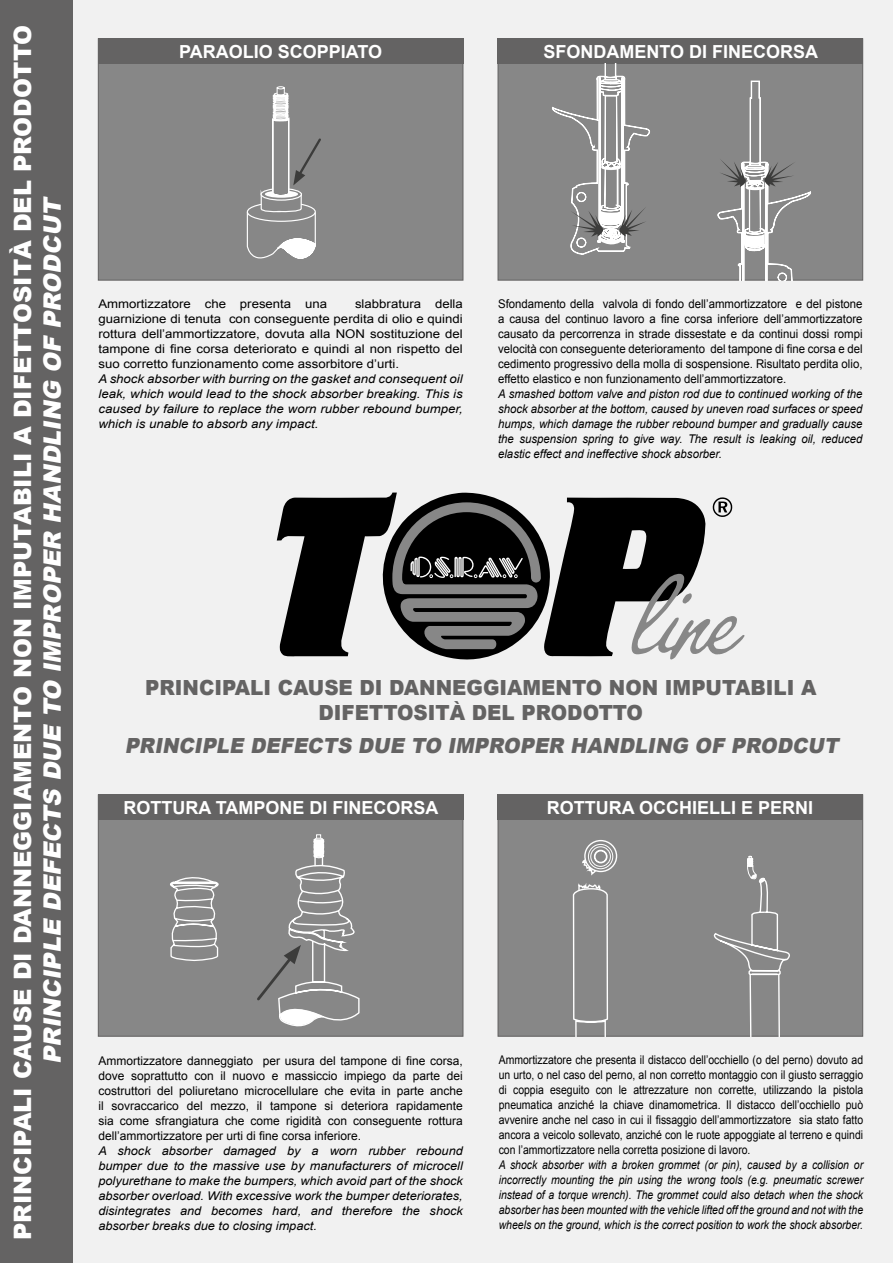
<style>
.page{position:relative;width:893px;height:1263px;background:#fff}
.page>*{position:absolute;margin:0;border:0;box-sizing:border-box;transform-origin:0 0}
.t1{font:900 24px "Arial";color:#fff}
.t2{font:italic 900 24px "Arial";color:#fff}
.t3{font:900 20.85px/25px "Arial";color:#646363;text-align:center;scale:.95 1}
.t4{font:italic 900 20.85px "Arial";color:#646363;scale:.95 1}
.t5{font:700 18px "Arial";color:#fff}
.t6{font:12px/15px "Arial";color:#000;text-align:justify;scale:.87 1}
.t7{font:12px/15px "Arial";color:#000;text-align:justify;scale:.95 1}
.t8{font:12px/15px "Arial";color:#000;text-align:justify}
.t9{font:italic 12px/15px "Arial";color:#000;text-align:justify;scale:.87 1}
.t10{font:italic 12px/15px "Arial";color:#000;text-align:justify;scale:1.06 1}
.t11{font:italic 12px/15px "Arial";color:#000;text-align:justify;scale:.95 1}
.t12{font:12px/15px "Arial";color:#000;text-align:justify;scale:1.1 1}
.t13{font:italic 12px/15px "Arial";color:#000;text-align:justify;scale:1.1 1}
</style>
<div class="page">
<div style="left:72px;top:0;width:821px;height:1263px;background:#f1f1f1"></div>
<div style="left:0;top:0;width:72px;height:1263px;background:#646363"></div>
<div style="left:98px;top:38px;width:365px;height:243px;background:#878787;border:1px solid #646363"></div>
<div style="left:98px;top:38px;width:365px;height:26px;background:#646363"></div>
<div style="left:497px;top:38px;width:366px;height:243px;background:#878787;border:1px solid #646363"></div>
<div style="left:497px;top:38px;width:366px;height:26px;background:#646363"></div>
<div style="left:98px;top:794px;width:365px;height:243px;background:#878787;border:1px solid #646363"></div>
<div style="left:98px;top:794px;width:365px;height:26px;background:#646363"></div>
<div style="left:497px;top:794px;width:366px;height:243px;background:#878787;border:1px solid #646363"></div>
<div style="left:497px;top:794px;width:366px;height:26px;background:#646363"></div>
<svg style="left:277px;top:492px;width:429px;height:168px;fill:#000"></svg>
<svg style="left:630px;top:570px;width:115px;height:90px"></svg>
<svg style="left:392px;top:502px;width:149px;height:147px;background:#4f4f4f"></svg>
<svg style="left:713px;top:497px;width:19px;height:20px"></svg>
<svg style="left:713px;top:855px;width:78px;height:182px"></svg>
<svg style="left:572px;top:840px;width:46px;height:197px"></svg>
<svg style="left:717px;top:80px;width:95px;height:200px"></svg>
<svg style="left:552px;top:64px;width:98px;height:216px"></svg>
<svg style="left:170px;top:877px;width:49px;height:84px"></svg>
<svg style="left:257px;top:834px;width:103px;height:193px"></svg>
<svg style="left:246px;top:86px;width:75px;height:173px"></svg>
<h1 class="t1" style="left:9px;top:1240px;width:1216px;rotate:-90deg">PRINCIPALI CAUSE DI DANNEGGIAMENTO NON IMPUTABILI A DIFETTOSITÀ DEL PRODOTTO</h1>
<h1 class="t2" style="left:39px;top:1064px;width:871px;rotate:-90deg">PRINCIPLE DEFECTS DUE TO IMPROPER HANDLING OF PRODCUT</h1>
<h3 class="t5" style="left:179px;top:39px;width:205px">PARAOLIO SCOPPIATO</h3>
<h3 class="t5" style="left:543px;top:39px;width:276px">SFONDAMENTO DI FINECORSA</h3>
<p class="t12" style="left:98px;top:296px;width:333px;text-indent:257px">slabbratura della guarnizione di tenuta con conseguente perdita di olio e quindi rottura dell’ammortizzatore, dovuta alla NON sostituzione del tampone di fine corsa deteriorato e quindi al non rispetto del suo corretto funzionamento come assorbitore d’urti.</p>
<p class="t13" style="left:98px;top:372px;width:333px">A shock absorber with burring on the gasket and consequent oil leak, which would lead to the shock absorber breaking. This is caused by failure to replace the worn rubber rebound bumper, which is unable to absorb any impact.</p>
<p class="t12" style="left:98px;top:296px;width:210px">Ammortizzatore che presenta una</p>
<p class="t7" style="left:498px;top:297px;width:385px">Sfondamento della valvola di fondo dell’ammortizzatore e del pistone a causa del continuo lavoro a fine corsa inferiore dell’ammortizzatore causato da percorrenza in strade dissestate e da continui dossi rompi velocità con conseguente deterioramento del tampone di fine corsa e del cedimento progressivo della molla di sospensione. Risultato perdita olio, effetto elastico e non funzionamento dell’ammortizzatore.</p>
<p class="t11" style="left:498px;top:387px;width:385px">A smashed bottom valve and piston rod due to continued working of the shock absorber at the bottom, caused by uneven road surfaces or speed humps, which damage the rubber rebound bumper and gradually cause the suspension spring to give way. The result is leaking oil, reduced elastic effect and ineffective shock absorber.</p>
<h2 class="t3" style="left:145px;top:675px;width:708px">PRINCIPALI CAUSE DI DANNEGGIAMENTO NON IMPUTABILI A<br>DIFETTOSITÀ DEL PRODOTTO</h2>
<h2 class="t4" style="left:125px;top:733px;width:757px">PRINCIPLE DEFECTS DUE TO IMPROPER HANDLING OF PRODCUT</h2>
<h3 class="t5" style="left:123px;top:795px;width:316px">ROTTURA TAMPONE DI FINECORSA</h3>
<h3 class="t5" style="left:547px;top:795px;width:268px">ROTTURA OCCHIELLI E PERNI</h3>
<p class="t8" style="left:98px;top:1053px;width:366px">Ammortizzatore danneggiato per usura del tampone di fine corsa, dove soprattutto con il nuovo e massiccio impiego da parte dei costruttori del poliuretano microcellulare che evita in parte anche il sovraccarico del mezzo, il tampone si deteriora rapidamente sia come sfrangiatura che come rigidità con conseguente rottura dell’ammortizzatore per urti di fine corsa inferiore.</p>
<p class="t10" style="left:98px;top:1143px;width:345px">A shock absorber damaged by a worn rubber rebound bumper due to the massive use by manufacturers of microcell polyurethane to make the bumpers, which avoid part of the shock absorber overload. With excessive work the bumper deteriorates, disintegrates and becomes hard, and therefore the shock absorber breaks due to closing impact.</p>
<p class="t6" style="left:499px;top:1053px;width:420px">Ammortizzatore che presenta il distacco dell’occhiello (o del perno) dovuto ad un urto, o nel caso del perno, al non corretto montaggio con il giusto serraggio di coppia eseguito con le attrezzature non corrette, utilizzando la pistola pneumatica anziché la chiave dinamometrica. Il distacco dell’occhiello può avvenire anche nel caso in cui il fissaggio dell’ammortizzatore sia stato fatto ancora a veicolo sollevato, anziché con le ruote appoggiate al terreno e quindi con l’ammortizzatore nella corretta posizione di lavoro.</p>
<p class="t9" style="left:499px;top:1158px;width:420px">A shock absorber with a broken grommet (or pin), caused by a collision or incorrectly mounting the pin using the wrong tools (e.g. pneumatic screwer instead of a torque wrench). The grommet could also detach when the shock absorber has been mounted with the vehicle lifted off the ground and not with the wheels on the ground, which is the correct position to work the shock absorber.</p>
</div>
